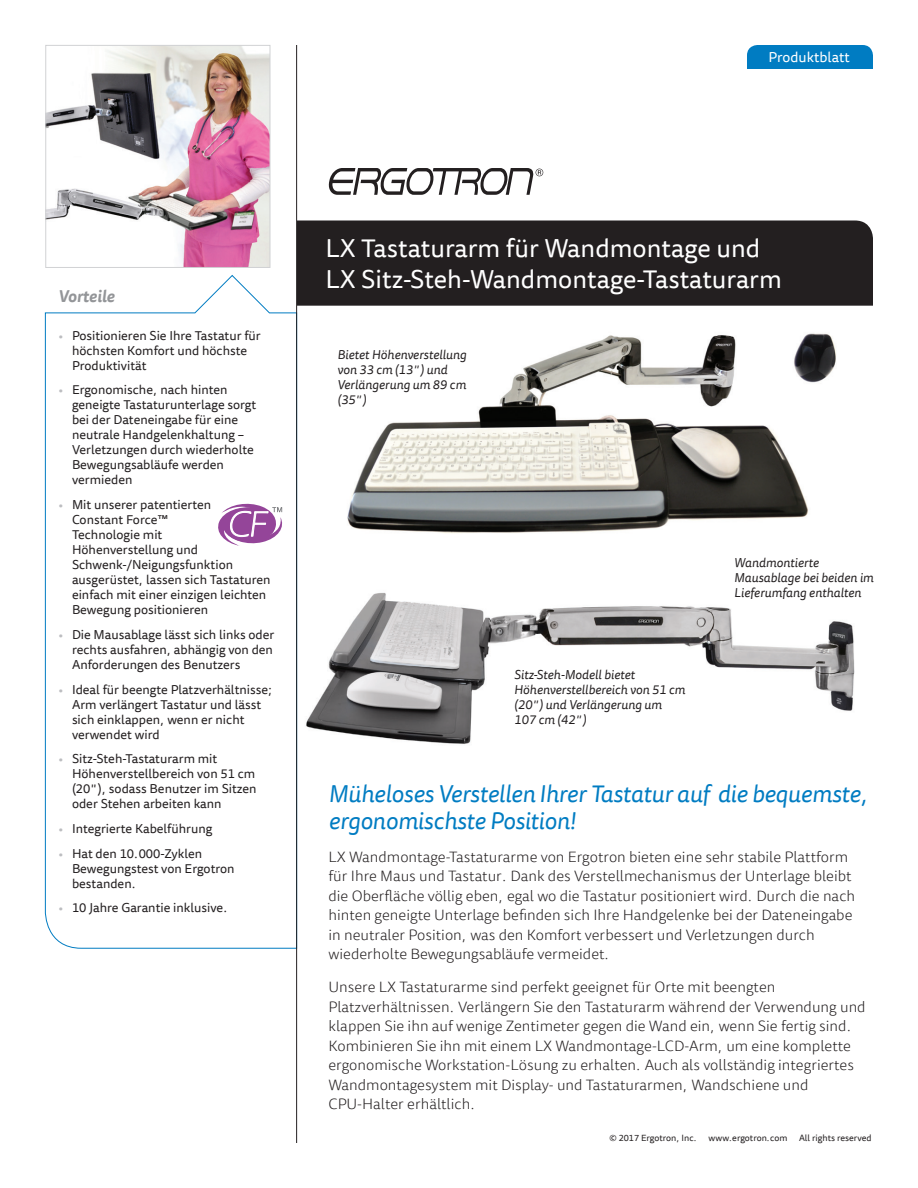
<style>
.page{position:relative;width:918px;height:1188px;background:#fff}
.page>*{position:absolute;margin:0;border:0;box-sizing:border-box;transform-origin:0 0}
.t1{font:25.5px/30.6px "Tisa Sans Offc";color:#fff}
.t2{font:italic 24px/27px "Tisa Sans Offc";letter-spacing:-.01em;color:#007cc2}
.t3{font:italic 700 16.5px "Tisa Sans Offc";color:#939598}
.t4{font:300 15px/19.5px "Tisa Sans Offc";color:#231f20}
.t5{font:14.25px "Tisa Sans Offc";color:#fff}
.t6{font:12.75px/15px "Tisa Sans Offc";color:#231f20}
.t7{font:italic 12.75px/15px "Tisa Sans Offc";color:#231f20}
.t8{font:9px "Tisa Sans Offc";color:#231f20}
.s1{color:#bcbdc0}
</style>
<div class="page">
<img style="left:347px;top:333px;width:489px;height:200px">
<svg style="left:45px;top:275px;width:251px;height:674px"></svg>
<div style="left:297px;top:220px;width:576px;height:86px;background:#231f20"></div>
<hr style="left:296px;top:45px;width:1px;height:1098px;background:#231f20">
<svg style="left:328px;top:168px;width:215px;height:27px"></svg>
<div style="left:216px;top:499px;width:70px;height:48px;background:#fff"></div>
<svg style="left:218px;top:504px;width:64px;height:42px"></svg>
<img style="left:306px;top:592px;width:549px;height:152px">
<div style="left:747px;top:45px;width:126px;height:24px;background:#007cc2"></div>
<img style="left:47px;top:47px;width:221px;height:219px">
<div style="left:45px;top:45px;width:225px;height:223px;border:1px solid #d1d2d4"></div>
<p class="t5" style="left:769px;top:49px;width:83px">Produktblatt</p>
<p class="t3" style="left:58px;top:286px;width:58px">Vorteile</p>
<p class="t6" style="left:72px;top:329px;width:190px;text-indent:-14px"><span class="s1">•</span> Positionieren Sie Ihre Tastatur für höchsten Komfort und höchste<br>Produktivität</p>
<p class="t6" style="left:72px;top:383px;width:186px;text-indent:-14px"><span class="s1">•</span> Ergonomische, nach hinten geneigte Tastaturunterlage sorgt bei der Dateneingabe für eine neutrale Handgelenkhaltung –<br>Verletzungen durch wiederholte<br>Bewegungsabläufe werden vermieden</p>
<p class="t6" style="left:72px;top:498px;width:200px;text-indent:-14px"><span class="s1">•</span> Mit unserer patentierten<br>Constant Force™<br>Technologie mit<br>Höhenverstellung und<br>Schwenk-/Neigungsfunktion ausgerüstet, lassen sich Tastaturen einfach mit einer einzigen leichten<br>Bewegung positionieren</p>
<p class="t6" style="left:72px;top:628px;width:204px;text-align:justify;text-indent:-14px"><span class="s1">•</span> Die Mausablage lässt sich links oder rechts ausfahren, abhängig von den Anforderungen des Benutzers</p>
<p class="t6" style="left:72px;top:682px;width:202px;text-indent:-14px"><span class="s1">•</span> Ideal für beengte Platzverhältnisse;<br>Arm verlängert Tastatur und lässt sich einklappen, wenn er nicht verwendet wird</p>
<p class="t6" style="left:72px;top:752px;width:186px;text-indent:-14px"><span class="s1">•</span> Sitz-Steh-Tastaturarm mit<br>Höhenverstellbereich von 51 cm (20"), sodass Benutzer im Sitzen oder Stehen arbeiten kann</p>
<p class="t6" style="left:58px;top:822px;width:156px"><span class="s1">•</span> Integrierte Kabelführung</p>
<p class="t6" style="left:72px;top:847px;width:164px;text-indent:-14px"><span class="s1">•</span> Hat den 10.000-Zyklen<br>Bewegungstest von Ergotron bestanden.</p>
<p class="t6" style="left:58px;top:901px;width:171px"><span class="s1">•</span> 10 Jahre Garantie inklusive.</p>
<h1 class="t1" style="left:326px;top:235px;width:458px">LX Tastaturarm für Wandmontage und<br>LX Sitz-Steh-Wandmontage-Tastaturarm</h1>
<p class="t7" style="left:337px;top:348px;width:131px">Bietet Höhenverstellung von 33 cm (13") und<br>Verlängerung um 89 cm (35")</p>
<p class="t7" style="left:514px;top:668px;width:173px">Sitz-Steh-Modell bietet<br>Höhenverstellbereich von 51 cm (20") und Verlängerung um<br>107 cm (42")</p>
<p class="t7" style="left:734px;top:556px;width:141px">Wandmontierte<br>Mausablage bei beiden im<br>Lieferumfang enthalten</p>
<h2 class="t2" style="left:328px;top:781px;width:542px">Müheloses Verstellen Ihrer Tastatur auf die bequemste, ergonomischste Position!</h2>
<p class="t4" style="left:328px;top:848px;width:528px">LX Wandmontage-Tastaturarme von Ergotron bieten eine sehr stabile Plattform für Ihre Maus und Tastatur. Dank des Verstellmechanismus der Unterlage bleibt die Oberfläche völlig eben, egal wo die Tastatur positioniert wird. Durch die nach hinten geneigte Unterlage befinden sich Ihre Handgelenke bei der Dateneingabe in neutraler Position, was den Komfort verbessert und Verletzungen durch wiederholte Bewegungsabläufe vermeidet.</p>
<p class="t4" style="left:328px;top:978px;width:539px">Unsere LX Tastaturarme sind perfekt geeignet für Orte mit beengten Platzverhältnissen. Verlängern Sie den Tastaturarm während der Verwendung und klappen Sie ihn auf wenige Zentimeter gegen die Wand ein, wenn Sie fertig sind.<br>Kombinieren Sie ihn mit einem LX Wandmontage-LCD-Arm, um eine komplette ergonomische Workstation-Lösung zu erhalten. Auch als vollständig integriertes Wandmontagesystem mit Display- und Tastaturarmen, Wandschiene und CPU-Halter erhältlich.</p>
<p class="t8" style="left:610px;top:1133px;width:89px">© 2017 Ergotron, Inc.</p>
<p class="t8" style="left:709px;top:1133px;width:80px">www.ergotron.com</p>
<p class="t8" style="left:799px;top:1133px;width:74px">All rights reserved</p>
</div>
